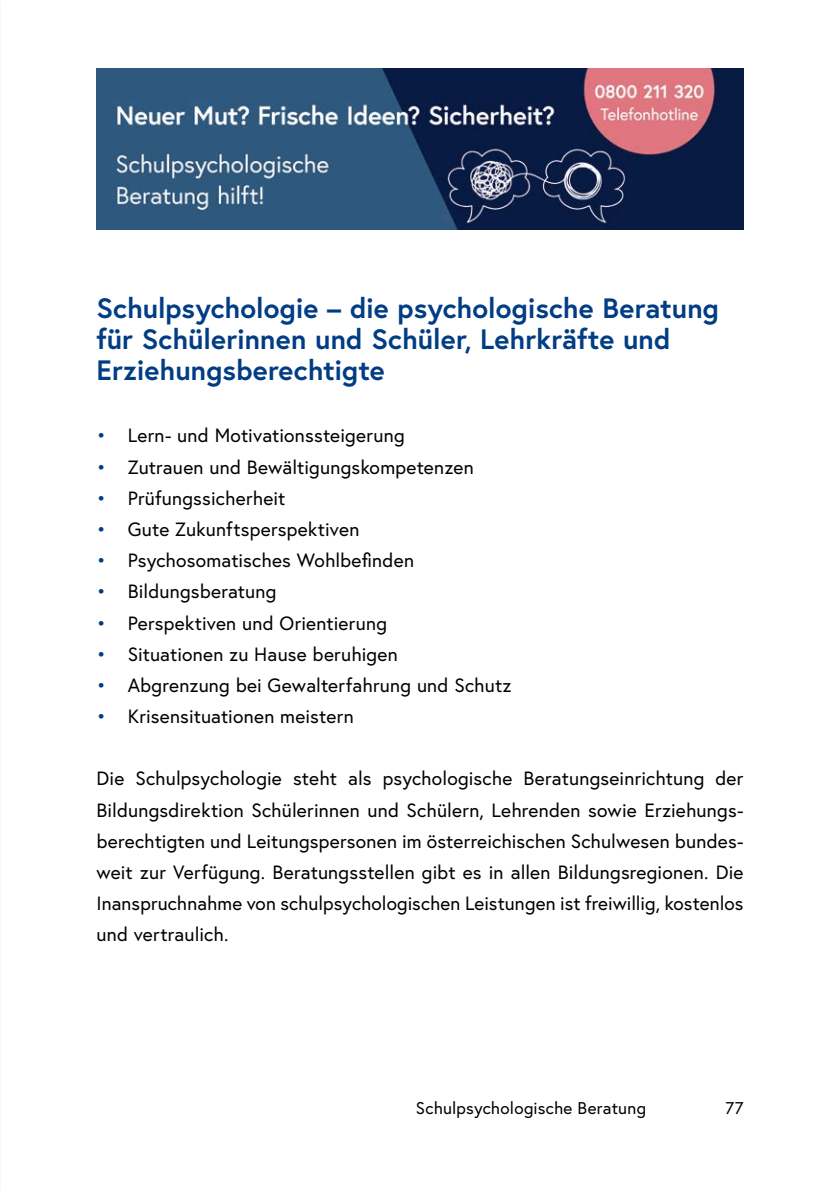
<style>
.page{position:relative;width:840px;height:1191px;background:#fff}
.page>*{position:absolute;margin:0;border:0;box-sizing:border-box;transform-origin:0 0}
.h2_ohne_Nummerierung{font:700 28px/31.2px "Europa Austria";color:#003d84}
.p_Abstand_danach{font:19.2px/31.2px "Europa Austria";letter-spacing:.01em;color:#000;text-align:justify}
.t1{font:17px "Europa Austria";letter-spacing:.015em;color:#000}
.s1{color:#003d84}
</style>
<div class="page">
<img style="left:96px;top:68px;width:647px;height:162px">
<h2 class="h2_ohne_Nummerierung" style="left:96px;top:291px;width:623px">Schulpsychologie – die psychologische Beratung für Schülerinnen und Schüler, Lehrkräfte und<br>Erziehungsberechtigte</h2>
<p class="p_Abstand_danach" style="left:96px;top:420px;width:309px"><span class="s1">•</span> Lern- und Motivationssteigerung</p>
<p class="p_Abstand_danach" style="left:96px;top:451px;width:378px"><span class="s1">•</span> Zutrauen und Bewältigungskompetenzen</p>
<p class="p_Abstand_danach" style="left:96px;top:482px;width:190px"><span class="s1">•</span> Prüfungssicherheit</p>
<p class="p_Abstand_danach" style="left:96px;top:513px;width:264px"><span class="s1">•</span> Gute Zukunftsperspektiven</p>
<p class="p_Abstand_danach" style="left:96px;top:544px;width:319px"><span class="s1">•</span> Psychosomatisches Wohlbefinden</p>
<p class="p_Abstand_danach" style="left:96px;top:575px;width:181px"><span class="s1">•</span> Bildungsberatung</p>
<p class="p_Abstand_danach" style="left:96px;top:607px;width:292px"><span class="s1">•</span> Perspektiven und Orientierung</p>
<p class="p_Abstand_danach" style="left:96px;top:638px;width:303px"><span class="s1">•</span> Situationen zu Hause beruhigen</p>
<p class="p_Abstand_danach" style="left:96px;top:669px;width:416px"><span class="s1">•</span> Abgrenzung bei Gewalterfahrung und Schutz</p>
<p class="p_Abstand_danach" style="left:96px;top:700px;width:258px"><span class="s1">•</span> Krisensituationen meistern</p>
<p class="p_Abstand_danach" style="left:96px;top:763px;width:648px">Die Schulpsychologie steht als psychologische Beratungseinrichtung der Bildungsdirektion Schülerinnen und Schülern, Lehrenden sowie Erziehungs&shy;berechtigten und Leitungspersonen im österreichischen Schulwesen bundes&shy;weit zur Verfügung. Beratungsstellen gibt es in allen Bildungsregionen. Die Inanspruchnahme von schulpsychologischen Leistungen ist freiwillig, kostenlos und vertraulich.</p>
<p class="t1" style="left:415px;top:1096px;width:231px">Schulpsychologische Beratung</p>
<p class="t1" style="left:725px;top:1096px;width:19px">77</p>
</div>
